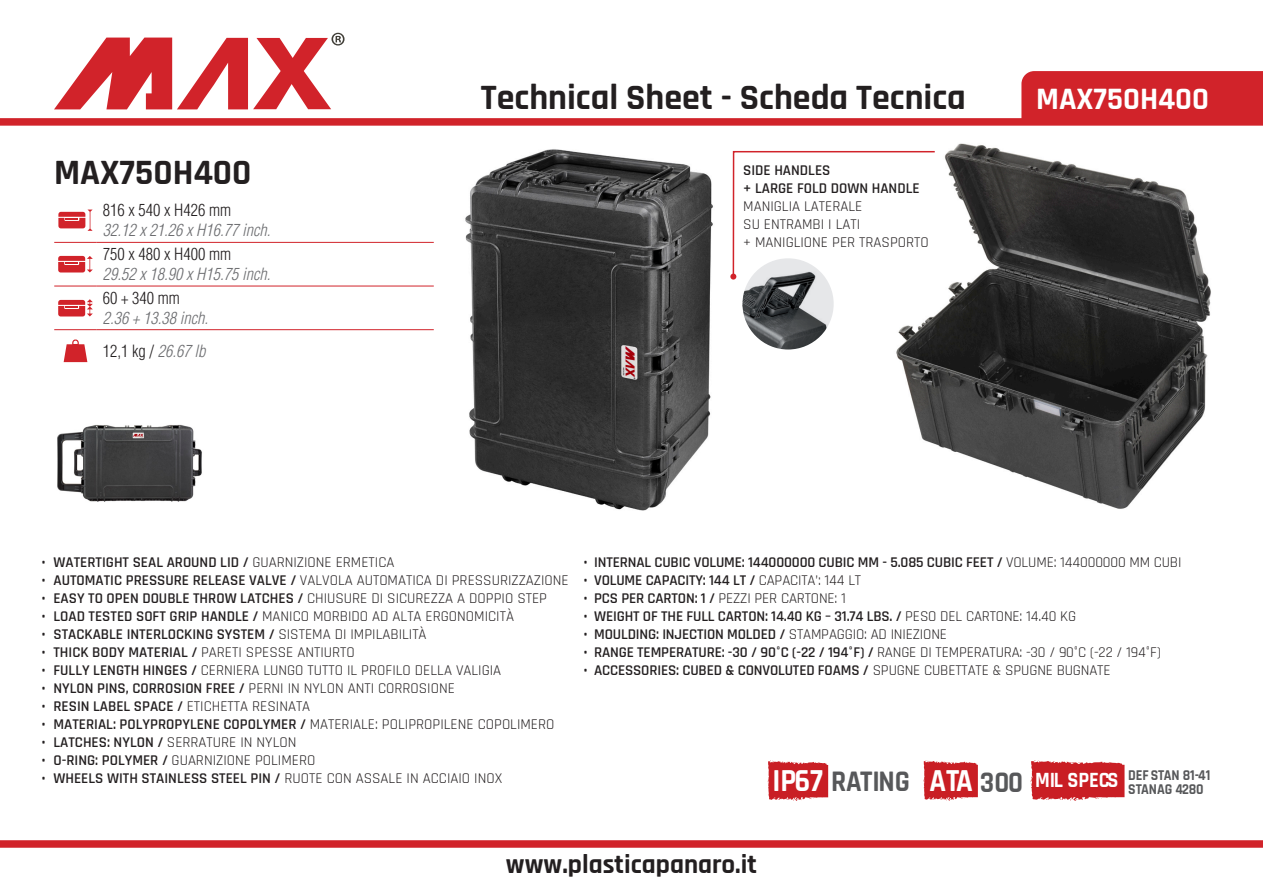
<style>
.page{position:relative;width:1263px;height:893px;background:#fff}
.page>*{position:absolute;margin:0;border:0;box-sizing:border-box;transform-origin:0 0}
.t1{font:700 36px "Rajdhani";color:#231f20}
.t2{font:700 31.5px "Rajdhani";color:#fff}
.t3{font:700 30.3px "Rajdhani";color:#57585a;scale:.92 1}
.t4{font:700 27px "Rajdhani";color:#231f20}
.t5{font:italic 300 condensed 16.5px "Helvetica LT Std";color:#6c6d70}
.t6{font:300 condensed 16.5px "Helvetica LT Std";color:#231f20}
.t7{font:700 15.15px "Rajdhani";color:#57585a;scale:.92 1}
.t8{font:600 15px "Rajdhani";color:#231f20}
.t9{font:15px "Rajdhani";color:#231f20}
.s1{font-style:italic;color:#6c6d70}
.s2{font-weight:400}
.s3{font-weight:600}
.s4{font-size:22.05px;color:#fff}
.s5{font-size:32.4px;color:#fff}
</style>
<div class="page">
<svg style="left:54px;top:33px;width:291px;height:76px"></svg>
<div style="left:0;top:118px;width:1263px;height:8px;background:#d1232a"></div>
<div style="left:0;top:840px;width:1263px;height:8px;background:#d1232a"></div>
<div style="left:1021px;top:71px;width:242px;height:48px;background:#d1232a"></div>
<hr style="left:54px;top:242px;width:43px;height:1px;background:#d1232a">
<hr style="left:97px;top:242px;width:337px;height:1px;background:#d1232a">
<hr style="left:54px;top:286px;width:43px;height:1px;background:#d1232a">
<hr style="left:97px;top:286px;width:337px;height:1px;background:#d1232a">
<hr style="left:54px;top:329px;width:43px;height:1px;background:#d1232a">
<hr style="left:97px;top:329px;width:337px;height:1px;background:#d1232a">
<svg style="left:58px;top:210px;width:35px;height:21px"></svg>
<svg style="left:58px;top:256px;width:35px;height:16px"></svg>
<svg style="left:58px;top:299px;width:35px;height:17px"></svg>
<svg style="left:64px;top:339px;width:23px;height:23px"></svg>
<img style="left:465px;top:149px;width:248px;height:362px">
<img style="left:896px;top:143px;width:315px;height:366px">
<svg style="left:1030px;top:760px;width:94px;height:41px;background:#d03e43"></svg>
<svg style="left:923px;top:760px;width:55px;height:41px;background:#d03f44"></svg>
<svg style="left:768px;top:760px;width:60px;height:41px;background:#d03c41"></svg>
<img style="left:57px;top:424px;width:145px;height:78px">
<img style="left:742px;top:280px;width:92px;height:69px">
<svg style="left:730px;top:150px;width:206px;height:130px"></svg>
<p class="t1" style="left:54px;top:151px;width:199px">MAX750H400</p>
<p class="t6" style="left:103px;top:200px;width:130px">816 x 540 x H426 mm</p>
<p class="t5" style="left:103px;top:220px;width:169px">32.12 x 21.26 x H16.77 inch.</p>
<p class="t6" style="left:103px;top:244px;width:130px">750 x 480 x H400 mm</p>
<p class="t5" style="left:103px;top:264px;width:169px">29.52 x 18.90 x H15.75 inch.</p>
<p class="t6" style="left:103px;top:288px;width:78px">60 + 340 mm</p>
<p class="t5" style="left:103px;top:307px;width:107px">2.36 + 13.38 inch.</p>
<p class="t6" style="left:103px;top:341px;width:104px">12,1 kg / <span class="s1">26.67 lb</span></p>
<p class="t1" style="left:481px;top:76px;width:486px">Technical Sheet - Scheda Tecnica</p>
<p class="t8" style="left:743px;top:161px;width:89px">SIDE HANDLES</p>
<p class="t8" style="left:743px;top:179px;width:178px">+ LARGE FOLD DOWN HANDLE</p>
<p class="t9" style="left:743px;top:197px;width:121px">MANIGLIA LATERALE</p>
<p class="t9" style="left:743px;top:215px;width:118px">SU ENTRAMBI I LATI</p>
<p class="t9" style="left:743px;top:233px;width:187px">+ MANIGLIONE PER TRASPORTO</p>
<p class="t2" style="left:1036px;top:80px;width:174px">MAX750H400</p>
<p class="t8" style="left:41px;top:553px;width:355px">• WATERTIGHT SEAL AROUND LID / <span class="s2">GUARNIZIONE ERMETICA</span></p>
<p class="t9" style="left:41px;top:571px;width:529px"><span class="s3">• AUTOMATIC PRESSURE RELEASE VALVE /</span> VALVOLA AUTOMATICA DI PRESSURIZZAZIONE</p>
<p class="t8" style="left:41px;top:589px;width:507px">• EASY TO OPEN DOUBLE THROW LATCHES / <span class="s2">CHIUSURE DI SICUREZZA A DOPPIO STEP</span></p>
<p class="t9" style="left:41px;top:607px;width:474px"><span class="s3">• LOAD TESTED SOFT GRIP HANDLE /</span> MANICO MORBIDO AD ALTA ERGONOMICITÀ</p>
<p class="t8" style="left:41px;top:625px;width:387px">• STACKABLE INTERLOCKING SYSTEM / <span class="s2">SISTEMA DI IMPILABILITÀ</span></p>
<p class="t9" style="left:41px;top:643px;width:315px"><span class="s3">• THICK BODY MATERIAL /</span> PARETI SPESSE ANTIURTO</p>
<p class="t9" style="left:41px;top:661px;width:461px"><span class="s3">• FULLY LENGTH HINGES /</span> CERNIERA LUNGO TUTTO IL PROFILO DELLA VALIGIA</p>
<p class="t9" style="left:41px;top:679px;width:415px"><span class="s3">• NYLON PINS, CORROSION FREE /</span> PERNI IN NYLON ANTI CORROSIONE</p>
<p class="t8" style="left:41px;top:697px;width:270px">• RESIN LABEL SPACE / <span class="s2">ETICHETTA RESINATA</span></p>
<p class="t8" style="left:41px;top:715px;width:514px">• MATERIAL: POLYPROPYLENE COPOLYMER / <span class="s2">MATERIALE: POLIPROPILENE COPOLIMERO</span></p>
<p class="t9" style="left:41px;top:733px;width:256px"><span class="s3">• LATCHES: NYLON /</span> SERRATURE IN NYLON</p>
<p class="t9" style="left:41px;top:751px;width:275px"><span class="s3">• O-RING: POLYMER /</span> GUARNIZIONE POLIMERO</p>
<p class="t8" style="left:41px;top:769px;width:462px">• WHEELS WITH STAINLESS STEEL PIN / <span class="s2">RUOTE CON ASSALE IN ACCIAIO INOX</span></p>
<p class="t7" style="left:1035px;top:766px;width:192px"><span class="s4">MIL SPECS</span> DEF STAN 81-41</p>
<p class="t8" style="left:584px;top:553px;width:599px">• INTERNAL CUBIC VOLUME: 144000000 CUBIC MM - 5.085 CUBIC FEET / <span class="s2">VOLUME: 144000000 MM CUBI</span></p>
<p class="t8" style="left:584px;top:571px;width:279px">• VOLUME CAPACITY: 144 LT / <span class="s2">CAPACITA’: 144 LT</span></p>
<p class="t9" style="left:584px;top:589px;width:264px"><span class="s3">• PCS PER CARTON: 1 /</span> PEZZI PER CARTONE: 1</p>
<p class="t8" style="left:584px;top:607px;width:494px">• WEIGHT OF THE FULL CARTON: 14.40 KG – 31.74 LBS. / <span class="s2">PESO DEL CARTONE: 14.40 KG</span></p>
<p class="t8" style="left:584px;top:625px;width:365px">• MOULDING: INJECTION MOLDED / <span class="s2">STAMPAGGIO: AD INIEZIONE</span></p>
<p class="t8" style="left:584px;top:643px;width:579px">• RANGE TEMPERATURE: -30 / 90°C (-22 / 194°F) / <span class="s2">RANGE DI TEMPERATURA: -30 / 90°C (-22 / 194°F)</span></p>
<p class="t8" style="left:584px;top:661px;width:528px">• ACCESSORIES: CUBED &amp; CONVOLUTED FOAMS / <span class="s2">SPUGNE CUBETTATE &amp; SPUGNE BUGNATE</span></p>
<h3 class="t3" style="left:772px;top:763px;width:274px"><span class="s5">IP67</span> RATING <span class="s5">ATA</span> 300</h3>
<p class="t7" style="left:1128px;top:780px;width:83px">STANAG 4280</p>
<h3 class="t4" style="left:506px;top:848px;width:253px">www.plasticapanaro.it</h3>
</div>
